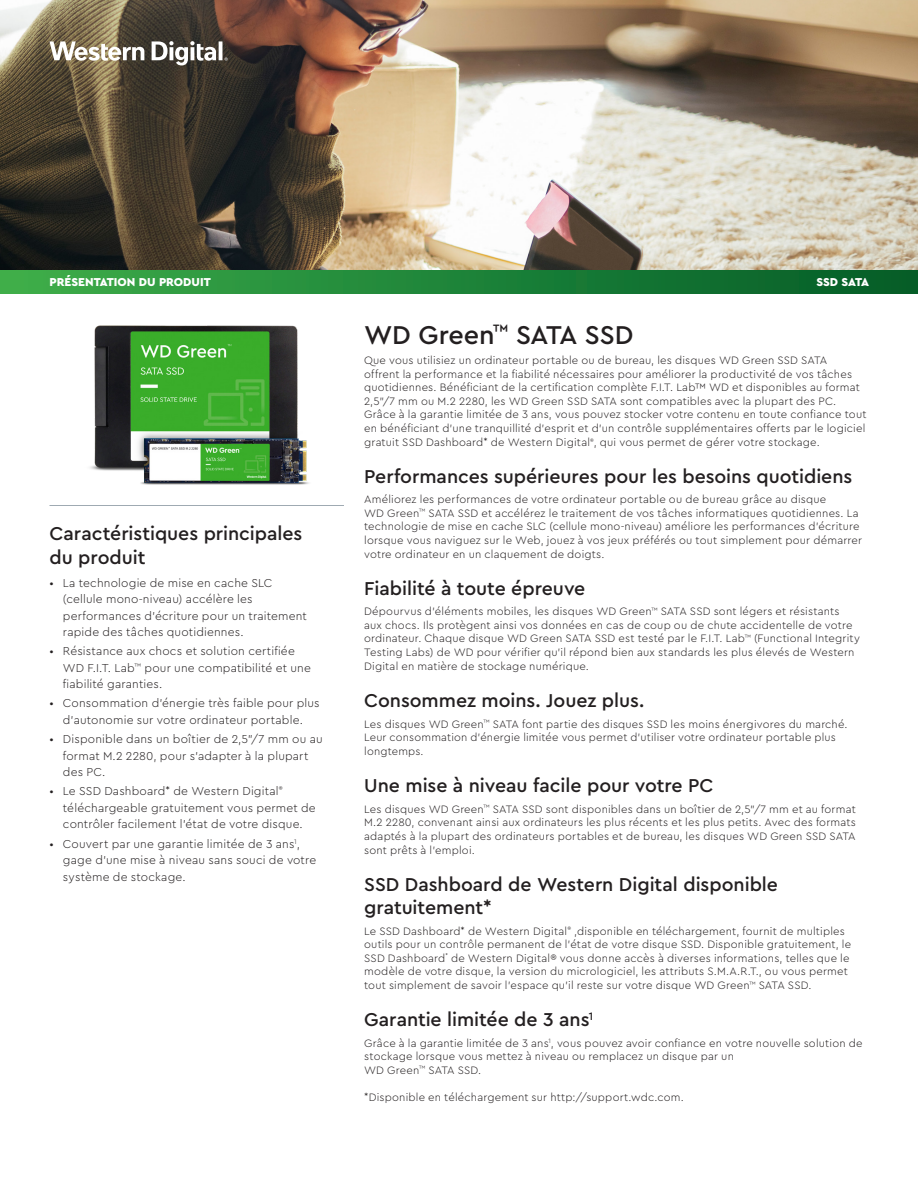
<style>
.page{position:relative;width:918px;height:1188px;background:#fff}
.page>*{position:absolute;margin:0;border:0;box-sizing:border-box;transform-origin:0 0}
.t1{font:500 27px "Cera PRO";letter-spacing:-.01em;color:#231f20}
.t2{font:500 19.5px/23.4px "Cera PRO";letter-spacing:-.005em;color:#231f20}
.t3{font:300 12px/16.5px "Cera PRO";letter-spacing:.015em;color:#231f20}
.t4{font:900 12px "Cera PRO";color:#fff}
.t5{font:300 11.25px/13.8px "Cera PRO";letter-spacing:.015em;color:#231f20}
</style>
<div class="page">
<img style="left:0;top:0;width:918px;height:270px">
<hr style="left:49px;top:505px;width:295px;height:1px;background:#9faab2">
<div style="left:0;top:270px;width:918px;height:23px;background:linear-gradient(to right,#3dae4a,#025b28)"></div>
<img style="left:90px;top:325px;width:219px;height:160px">
<svg style="left:49px;top:41px;width:95px;height:20px"></svg>
<svg style="left:152px;top:41px;width:76px;height:24px"></svg>
<p class="t4" style="left:49px;top:274px;width:163px">PRÉSENTATION DU PRODUIT</p>
<p class="t4" style="left:816px;top:274px;width:54px">SSD SATA</p>
<h2 class="t2" style="left:49px;top:521px;width:254px;line-height:24px">Caractéristiques principales du produit</h2>
<p class="t3" style="left:63px;top:574px;width:245px;text-indent:-14px">• La technologie de mise en cache SLC (cellule mono-niveau) accélère les performances d'écriture pour un traitement rapide des tâches quotidiennes.</p>
<p class="t3" style="left:63px;top:642px;width:249px;text-indent:-14px">• Résistance aux chocs et solution certifiée<br>WD F.I.T. Lab<sup>™</sup> pour une compatibilité et une fiabilité garanties.</p>
<p class="t3" style="left:49px;top:695px;width:272px;text-align:center">• Consommation d'énergie très faible pour plus d'autonomie sur votre ordinateur portable.</p>
<p class="t3" style="left:63px;top:730px;width:261px;text-indent:-14px">• Disponible dans un boîtier de 2,5”/7 mm ou au format M.2 2280, pour s'adapter à la plupart des PC.</p>
<p class="t3" style="left:63px;top:783px;width:254px;text-indent:-14px">• Le SSD Dashboard* de Western Digital<sup>® </sup>téléchargeable gratuitement vous permet de contrôler facilement l'état de votre disque.</p>
<p class="t3" style="left:63px;top:835px;width:255px;text-indent:-14px">• Couvert par une garantie limitée de 3 ans<sup>1</sup>, gage d'une mise à niveau sans souci de votre système de stockage.</p>
<h1 class="t1" style="left:364px;top:317px;width:271px">WD Green<sup>™</sup> SATA SSD</h1>
<p class="t5" style="left:364px;top:353px;width:504px">Que vous utilisiez un ordinateur portable ou de bureau, les disques WD Green SSD SATA<br>offrent la performance et la fiabilité nécessaires pour améliorer la productivité de vos tâches quotidiennes. Bénéficiant de la certification complète F.I.T. Lab™ WD et disponibles au format 2,5”/7 mm ou M.2 2280, les WD Green SSD SATA sont compatibles avec la plupart des PC.<br>Grâce à la garantie limitée de 3 ans, vous pouvez stocker votre contenu en toute confiance tout en bénéficiant d'une tranquillité d'esprit et d'un contrôle supplémentaires offerts par le logiciel gratuit SSD Dashboard* de Western Digital<sup>®</sup>, qui vous permet de gérer votre stockage.</p>
<h2 class="t2" style="left:364px;top:464px;width:490px">Performances supérieures pour les besoins quotidiens</h2>
<p class="t5" style="left:364px;top:492px;width:499px">Améliorez les performances de votre ordinateur portable ou de bureau grâce au disque<br>WD Green<sup>™</sup> SATA SSD et accélérez le traitement de vos tâches informatiques quotidiennes. La technologie de mise en cache SLC (cellule mono-niveau) améliore les performances d'écriture lorsque vous naviguez sur le Web, jouez à vos jeux préférés ou tout simplement pour démarrer votre ordinateur en un claquement de doigts.</p>
<h2 class="t2" style="left:364px;top:576px;width:223px">Fiabilité à toute épreuve</h2>
<p class="t5" style="left:364px;top:604px;width:497px">Dépourvus d’éléments mobiles, les disques WD Green<sup>™</sup> SATA SSD sont légers et résistants aux chocs. Ils protègent ainsi vos données en cas de coup ou de chute accidentelle de votre ordinateur. Chaque disque WD Green SATA SSD est testé par le F.I.T. Lab<sup>™</sup> (Functional Integrity Testing Labs) de WD pour vérifier qu'il répond bien aux standards les plus élevés de Western Digital en matière de stockage numérique.</p>
<h2 class="t2" style="left:364px;top:688px;width:282px">Consommez moins. Jouez plus.</h2>
<p class="t5" style="left:364px;top:716px;width:485px">Les disques WD Green<sup>™</sup> SATA font partie des disques SSD les moins énergivores du marché.<br>Leur consommation d'énergie limitée vous permet d'utiliser votre ordinateur portable plus longtemps.</p>
<h2 class="t2" style="left:364px;top:773px;width:351px">Une mise à niveau facile pour votre PC</h2>
<p class="t5" style="left:364px;top:801px;width:493px;text-align:justify">Les disques WD Green<sup>™</sup> SATA SSD sont disponibles dans un boîtier de 2,5”/7 mm et au format M.2 2280, convenant ainsi aux ordinateurs les plus récents et les plus petits. Avec des formats adaptés à la plupart des ordinateurs portables et de bureau, les disques WD Green SSD SATA sont prêts à l'emploi.</p>
<h2 class="t2" style="left:364px;top:872px;width:415px">SSD Dashboard de Western Digital disponible gratuitement*</h2>
<p class="t5" style="left:364px;top:923px;width:488px">Le SSD Dashboard* de Western Digital<sup>®</sup> ,disponible en téléchargement, fournit de multiples outils pour un contrôle permanent de l'état de votre disque SSD. Disponible gratuitement, le SSD Dashboard<sup>*</sup> de Western Digital® vous donne accès à diverses informations, telles que le modèle de votre disque, la version du micrologiciel, les attributs S.M.A.R.T., ou vous permet tout simplement de savoir l'espace qu'il reste sur votre disque WD Green<sup>™</sup> SATA SSD.</p>
<h2 class="t2" style="left:364px;top:1007px;width:231px">Garantie limitée de 3 ans<sup>1</sup></h2>
<p class="t5" style="left:364px;top:1036px;width:500px">Grâce à la garantie limitée de 3 ans<sup>1</sup>, vous pouvez avoir confiance en votre nouvelle solution de stockage lorsque vous mettez à niveau ou remplacez un disque par un<br>WD Green<sup>™</sup> SATA SSD.</p>
<p class="t5" style="left:364px;top:1089px;width:321px">*Disponible en téléchargement sur http://support.wdc.com.</p>
</div>
